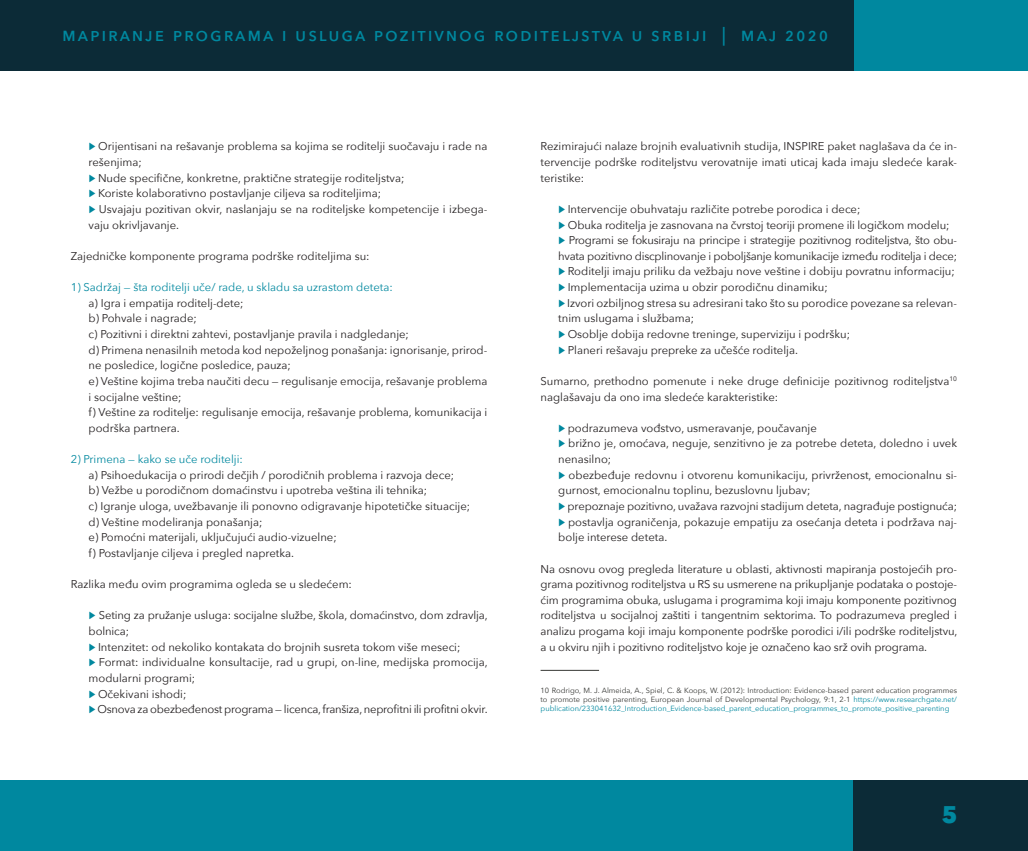
<style>
.page{position:relative;width:1028px;height:851px;background:#fff}
.page>*{position:absolute;margin:0;border:0;box-sizing:border-box;transform-origin:0 0}
.t1{font:700 30px "Avenir Next";color:#00889f}
.t2{font:500 18.75px "Avenir Next";letter-spacing:.1em;color:#00889f}
.t3{font:11.25px/15.6px "Avenir Next";color:#231f20}
.t4{font:11.25px "Avenir Next";color:#00889f}
.t5{font:7.5px/9px "Avenir Next";color:#373835;text-align:justify}
.s1{font-family:"Cera PRO";font-weight:900;font-size:10.88px;color:#00889f}
.s2{color:#00889f}
</style>
<div class="page">
<div style="left:0;top:0;width:1028px;height:71px;background:#00889f"></div>
<div style="left:0;top:0;width:853px;height:71px;background:#0c2b37"></div>
<div style="left:0;top:780px;width:1028px;height:70px;background:#00889f"></div>
<div style="left:853px;top:780px;width:175px;height:70px;background:#0c2b37"></div>
<hr style="left:540px;top:670px;width:59px;height:1px;background:#373835">
<h2 class="t2" style="left:62px;top:19px;width:767px">mapiranje programa i usluga pozitivnog roditeljstva u srbiji | maj 2020</h2>
<p class="t3" style="left:89px;top:138px;width:400px"><span class="s1">▶</span> Orijentisani na rešavanje problema sa kojima se roditelji suočavaju i rade na rešenjima;<br><span class="s1">▶</span> Nude specifične, konkretne, praktične strategije roditeljstva;<br><span class="s1">▶</span> Koriste kolaborativno postavljanje ciljeva sa roditeljima;<br><span class="s1">▶</span> Usvajaju pozitivan okvir, naslanjaju se na roditeljske kompetencije i izbega&shy;vaju okrivljavanje.</p>
<p class="t3" style="left:71px;top:247px;width:300px">Zajedničke komponente programa podrške roditeljima su:</p>
<p class="t4" style="left:71px;top:277px;width:323px">1) Sadržaj — šta roditelji uče/ rade, u skladu sa uzrastom deteta:</p>
<p class="t3" style="left:89px;top:294px;width:400px">a) Igra i empatija roditelj-dete;<br>b) Pohvale i nagrade;<br>c) Pozitivni i direktni zahtevi, postavljanje pravila i nadgledanje;<br>d) Primena nenasilnih metoda kod nepoželjnog ponašanja: ignorisanje, prirod&shy;ne posledice, logične posledice, pauza;<br>e) Veštine kojima treba naučiti decu — regulisanje emocija, rešavanje problema i socijalne veštine;<br>f) Veštine za roditelje: regulisanje emocija, rešavanje problema, komunikacija i podrška partnera.</p>
<p class="t4" style="left:71px;top:449px;width:173px">2) Primena — kako se uče roditelji:</p>
<p class="t3" style="left:89px;top:466px;width:383px">a) Psihoedukacija o prirodi dečjih / porodičnih problema i razvoja dece;<br>b) Vežbe u porodičnom domaćinstvu i upotreba veština ili tehnika;<br>c) Igranje uloga, uvežbavanje ili ponovno odigravanje hipotetičke situacije; d) Veštine modeliranja ponašanja;<br>e) Pomoćni materijali, uključujući audio-vizuelne;<br>f) Postavljanje ciljeva i pregled napretka.</p>
<p class="t3" style="left:71px;top:576px;width:282px">Razlika među ovim programima ogleda se u sledećem:</p>
<p class="t3" style="left:89px;top:607px;width:400px"><span class="s1">▶</span> Seting za pružanje usluga: socijalne službe, škola, domaćinstvo, dom zdravlja, bolnica;<br><span class="s1">▶</span> Intenzitet: od nekoliko kontakata do brojnih susreta tokom više meseci;<br><span class="s1">▶</span> Format: individualne konsultacije, rad u grupi, on-line, medijska promocija, modularni programi;<br><span class="s1">▶</span> Očekivani ishodi;<br><span class="s1">▶</span> Osnova za obezbeđenost programa — licenca, franšiza, neprofitni ili profitni okvir.</p>
<p class="t3" style="left:540px;top:138px;width:418px;text-align:justify">Rezimirajući nalaze brojnih evaluativnih studija, INSPIRE paket naglašava da će in&shy;tervencije podrške roditeljstvu verovatnije imati uticaj kada imaju sledeće karak&shy;teristike:</p>
<p class="t3" style="left:558px;top:201px;width:400px"><span class="s1">▶</span> Intervencije obuhvataju različite potrebe porodica i dece;<br><span class="s1">▶</span> Obuka roditelja je zasnovana na čvrstoj teoriji promene ili logičkom modelu; <span class="s1">▶</span> Programi se fokusiraju na principe i strategije pozitivnog roditeljstva, što obu&shy;hvata pozitivno discplinovanje i poboljšanje komunikacije između roditelja i dece; <span class="s1">▶</span> Roditelji imaju priliku da vežbaju nove veštine i dobiju povratnu informaciju; <span class="s1">▶</span> Implementacija uzima u obzir porodičnu dinamiku;<br><span class="s1">▶</span> Izvori ozbiljnog stresa su adresirani tako što su porodice povezane sa relevan&shy;tnim uslugama i službama;<br><span class="s1">▶</span> Osoblje dobija redovne treninge, superviziju i podršku;<br><span class="s1">▶</span> Planeri rešavaju prepreke za učešće roditelja.</p>
<p class="t3" style="left:540px;top:372px;width:418px">Sumarno, prethodno pomenute i neke druge definicije pozitivnog roditeljstva<sup>10 </sup>naglašavaju da ono ima sledeće karakteristike:</p>
<p class="t3" style="left:558px;top:419px;width:400px"><span class="s1">▶</span> podrazumeva vođstvo, usmeravanje, poučavanje<br><span class="s1">▶</span> brižno je, omoćava, neguje, senzitivno je za potrebe deteta, doledno i uvek nenasilno;<br><span class="s1">▶</span> obezbeđuje redovnu i otvorenu komunikaciju, privrženost, emocionalnu si&shy;gurnost, emocionalnu toplinu, bezuslovnu ljubav;<br><span class="s1">▶</span> prepoznaje pozitivno, uvažava razvojni stadijum deteta, nagrađuje postignuća; <span class="s1">▶</span> postavlja ograničenja, pokazuje empatiju za osećanja deteta i podržava naj&shy;bolje interese deteta.</p>
<p class="t3" style="left:540px;top:560px;width:418px;text-align:justify">Na osnovu ovog pregleda literature u oblasti, aktivnosti mapiranja postojećih pro&shy;grama pozitivnog roditeljstva u RS su usmerene na prikupljanje podataka o postoje&shy;ćim programima obuka, uslugama i programima koji imaju komponente pozitivnog roditeljstva u socijalnoj zaštiti i tangentnim sektorima. To podrazumeva pregled i analizu progama koji imaju komponente podrške porodici i/ili podrške roditeljstvu, a u okviru njih i pozitivno roditeljstvo koje je označeno kao srž ovih programa.</p>
<p class="t5" style="left:540px;top:685px;width:418px">10 Rodrigo, M. J. Almeida, A., Spiel, C. &amp; Koops, W. (2012): Introduction: Evidence-based parent education programmes to promote positive parenting, European Journal of Developmental Psychology, 9:1, 2-1 <span class="s2">https://www.researchgate.net/ publication/233041632_Introduction_Evidence-based_parent_education_programmes_to_promote_positive_parenting</span></p>
<h1 class="t1" style="left:941px;top:786px;width:19px">5</h1>
</div>
